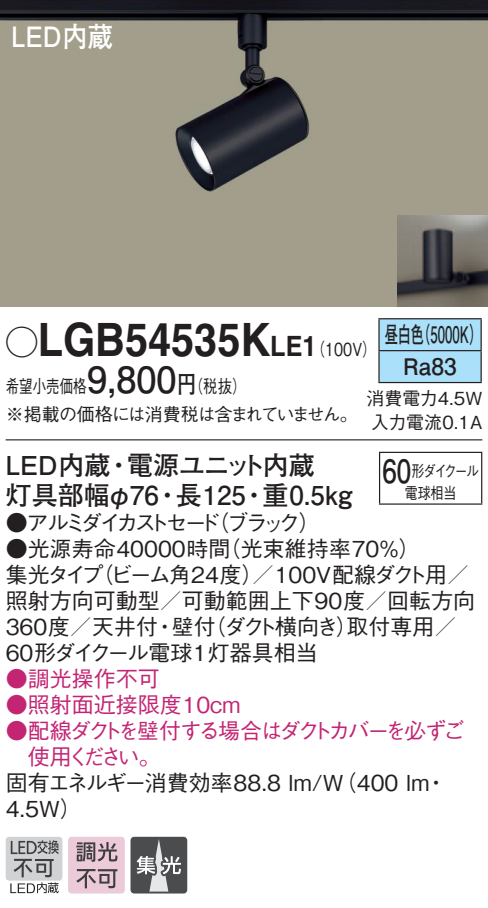
<style>
.page{position:relative;width:488px;height:908px;background:#fff}
.page>*{position:absolute;margin:0;border:0;box-sizing:border-box;transform-origin:0 0}
.t1{font:700 46px "Helvetica LT Std";color:#231f20;scale:.9 1}
.t2{font:700 36px "Futo Go B101 Pro";color:#231f20}
.t3{font:700 32px "Futo Go B101 Pro";color:#231f20;scale:.81 1}
.t4{font:700 28px "Futo Go B101 Pro";color:#fff;scale:.9 1}
.t5{font:700 28px "Helvetica LT Std";color:#231f20;scale:.9 1}
.t6{font:700 26px "Futo Go B101 Pro";color:#231f20}
.t7{font:700 26px "Futo Go B101 Pro";letter-spacing:-.05em;color:#231f20}
.t8{font:700 22.8px/32px "Futo Go B101 Pro";color:#231f20;scale:.58 1}
.t9{font:500 22px/26px "Gothic BBB Pro";color:#231f20}
.t10{font:500 22px/26px "Gothic BBB Pro";letter-spacing:-.145em;color:#c32573}
.t11{font:500 22px/26px "Gothic BBB Pro";letter-spacing:-.14em;color:#231f20}
.t12{font:500 22px "Gothic BBB Pro";color:#c32573}
.t13{font:500 22px "Gothic BBB Pro";letter-spacing:-.04em;color:#231f20}
.t14{font:500 22px "Gothic BBB Pro";letter-spacing:-.065em;color:#c32573}
.t15{font:500 18px/28px "Gothic BBB Pro";letter-spacing:-.04em;color:#231f20;scale:.75 1}
.t16{font:500 18px/24px "Gothic BBB Pro";color:#231f20}
.t17{font:500 18px "Gothic BBB Pro";color:#231f20;scale:.8 1}
.t18{font:500 16px "Gothic BBB Pro";letter-spacing:-.11em;color:#231f20;scale:.81 1}
.s1{font-family:"Ford Classification 1";font-weight:400;font-size:32px}
.s2{font-family:"Futo Go B101 Pro";font-weight:700;font-size:24px}
.s3{font-size:46px}
.s4{font-family:"Helvetica LT Std";font-weight:700;font-size:28px}
</style>
<div class="page">
<img style="left:0;top:0;width:488px;height:306px">
<img style="left:397px;top:215px;width:91px;height:91px">
<div style="left:6px;top:836px;width:56px;height:44px;background:#d1d2d4;border-radius:3px"></div>
<svg style="left:10px;top:840px;width:49px;height:53px"></svg>
<svg style="left:68px;top:836px;width:57px;height:57px;background:#c9afbb"></svg>
<svg style="left:133px;top:839px;width:51px;height:51px;background:#777879"></svg>
<div style="left:130px;top:836px;width:57px;height:57px;border:2px solid #4b4c4d;border-radius:3px"></div>
<hr style="left:6px;top:439px;width:476px;height:1px;background:#231f20">
<div style="left:379px;top:319px;width:101px;height:63px;background:#aae0f9"></div>
<hr style="left:378px;top:318px;width:103px;height:1px;background:#231f20">
<hr style="left:378px;top:319px;width:1px;height:31px;background:#231f20">
<hr style="left:480px;top:319px;width:1px;height:31px;background:#231f20">
<hr style="left:378px;top:350px;width:103px;height:1px;background:#231f20">
<hr style="left:378px;top:351px;width:1px;height:31px;background:#231f20">
<hr style="left:480px;top:351px;width:1px;height:31px;background:#231f20">
<hr style="left:378px;top:382px;width:103px;height:1px;background:#231f20">
<hr style="left:379px;top:453px;width:1px;height:50px;background:#231f20">
<hr style="left:379px;top:452px;width:103px;height:1px;background:#231f20">
<hr style="left:481px;top:453px;width:1px;height:50px;background:#231f20">
<hr style="left:379px;top:503px;width:103px;height:2px;background:#231f20">
<p class="t4" style="left:11px;top:14px;width:114px">LED内蔵</p>
<h1 class="t1" style="left:6px;top:311px;width:262px"><span class="s1">A</span>LGB54535</h1>
<p class="t17" style="left:177px;top:372px;width:88px">（<span class="s2">円</span>税抜(</p>
<p class="t5" style="left:240px;top:329px;width:70px"><span class="s3">K</span>LE</p>
<p class="t8" style="left:417px;top:316px;width:115px">（5000 (K</p>
<p class="t8" style="left:403px;top:316px;width:94px;text-indent:-19px">昼白色<br>Ra83</p>
<p class="t17" style="left:302px;top:334px;width:94px">（<span class="s4">1</span> 100 (V</p>
<h2 class="t2" style="left:87px;top:351px;width:91px">9,800</h2>
<p class="t15" style="left:6px;top:370px;width:471px">希望小売価格<br>※掲載の価格には消費税は含まれていません。</p>
<p class="t7" style="left:127px;top:444px;width:189px">電源ユニット内蔵</p>
<p class="t16" style="left:366px;top:383px;width:117px">消費電力4.5W入力電流0.1A</p>
<p class="t6" style="left:6px;top:444px;width:106px">LED内蔵</p>
<h3 class="t3" style="left:382px;top:446px;width:37px">60</h3>
<p class="t18" style="left:404px;top:480px;width:65px">電球相当</p>
<p class="t6" style="left:106px;top:444px;width:27px">・</p>
<p class="t18" style="left:411px;top:458px;width:85px">形ダイクール</p>
<p class="t6" style="left:262px;top:474px;width:91px">重0.5kg</p>
<p class="t6" style="left:6px;top:474px;width:155px">灯具部幅φ76</p>
<p class="t6" style="left:176px;top:474px;width:72px">長125</p>
<p class="t6" style="left:154px;top:474px;width:27px">・</p>
<p class="t6" style="left:241px;top:474px;width:27px">・</p>
<p class="t9" style="left:207px;top:507px;width:114px">（ブラック(</p>
<p class="t11" style="left:219px;top:507px;width:203px;text-indent:-213px">●アルミダイカストセード<br>（光束維持率70％(</p>
<p class="t9" style="left:6px;top:533px;width:226px">●光源寿命40000時間</p>
<p class="t13" style="left:92px;top:557px;width:173px">（ビーム角24度）</p>
<p class="t9" style="left:6px;top:559px;width:99px">集光タイプ</p>
<p class="t9" style="left:6px;top:585px;width:471px">照射方向可動型／可動範囲上下90度／回転方向</p>
<p class="t9" style="left:204px;top:611px;width:254px">（ダクト横向き取付専用／</p>
<p class="t9" style="left:252px;top:559px;width:219px">／100V配線ダクト用／</p>
<p class="t9" style="left:336px;top:611px;width:23px">）</p>
<p class="t9" style="left:6px;top:611px;width:313px">360度／天井付<br>60形ダイクール電球1灯器具相当</p>
<p class="t14" style="left:6px;top:661px;width:155px">●調光操作不可</p>
<p class="t12" style="left:6px;top:687px;width:236px">●照射面近接限度10cm</p>
<p class="t10" style="left:28px;top:715px;width:439px;text-indent:-22px">●配線ダクトを壁付する場合はダクトカバーを必ずご使用ください。</p>
<p class="t9" style="left:425px;top:767px;width:23px">・</p>
<p class="t9" style="left:172px;top:611px;width:45px">壁付</p>
<p class="t9" style="left:154px;top:611px;width:23px">・</p>
<p class="t9" style="left:6px;top:767px;width:425px">固有エネルギー消費効率88.8 lm （W/ 400 lm<br>4.5W(</p>
</div>
